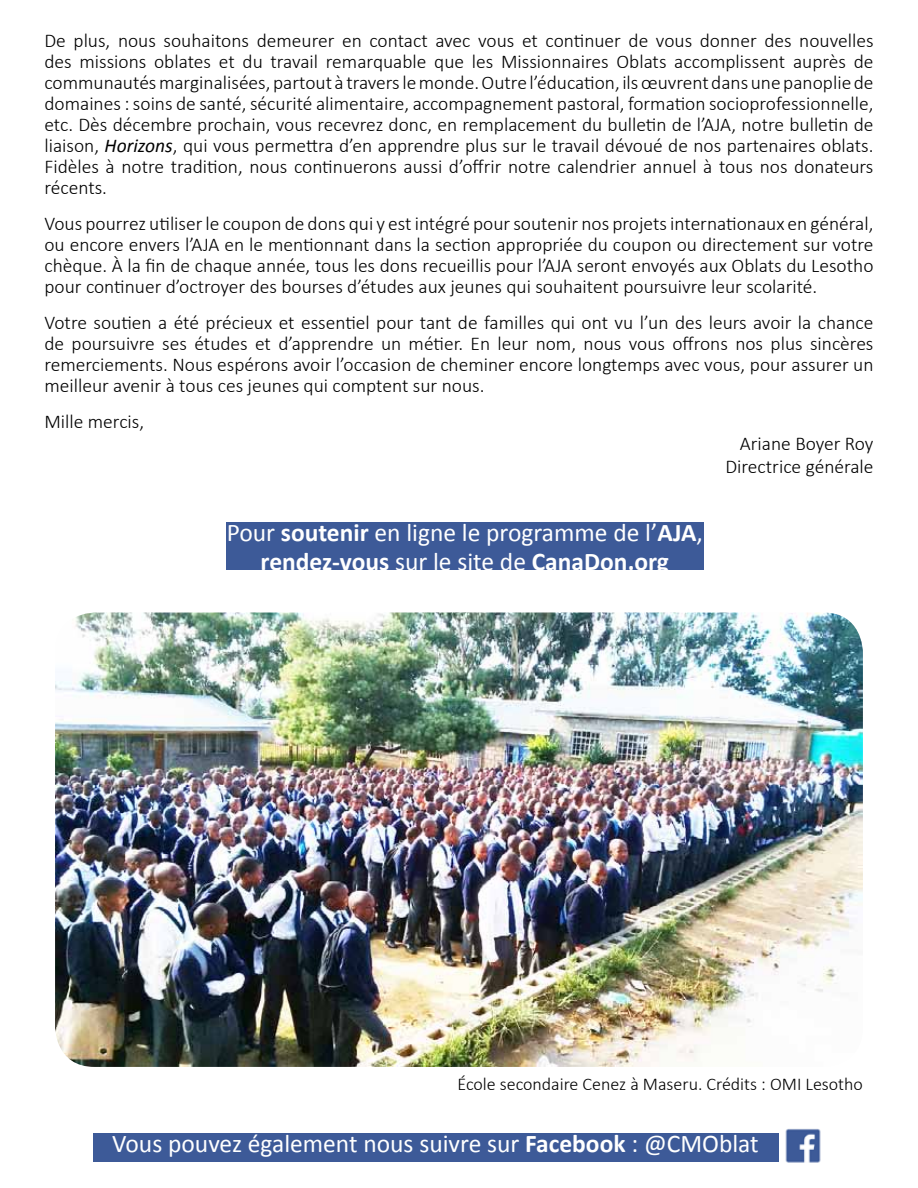
<style>
.page{position:relative;width:918px;height:1188px;background:#fff}
.page>*{position:absolute;margin:0;border:0;box-sizing:border-box;transform-origin:0 0}
.t1{font:25.5px/28.5px "Calibri";color:#fff;text-align:center}
.t2{font:300 19.5px/21px "Calibri";color:#000;text-align:justify}
.t3{font:300 18px "Calibri";color:#000}
.s1{font-weight:400;font-style:italic}
.s2{font-weight:700}
</style>
<div class="page">
<div style="left:226px;top:522px;width:477px;height:48px;background:#3d5a98"></div>
<div style="left:93px;top:1133px;width:685px;height:29px;background:#3d5a98"></div>
<img style="left:785px;top:1128px;width:36px;height:35px">
<img style="left:55px;top:613px;width:808px;height:454px">
<p class="t2" style="left:44px;top:29px;width:831px">De plus, nous souhaitons demeurer en contact avec vous et continuer de vous donner des nouvelles des missions oblates et du travail remarquable que les Missionnaires Oblats accomplissent auprès de communautés marginalisées, partout à travers le monde. Outre l’éducation, ils œuvrent dans une panoplie de domaines : soins de santé, sécurité alimentaire, accompagnement pastoral, formation socioprofessionnelle, etc. Dès décembre prochain, vous recevrez donc, en remplacement du bulletin de l’AJA, notre bulletin de liaison, <span class="s1">Horizons</span>, qui vous permettra d’en apprendre plus sur le travail dévoué de nos partenaires oblats.<br>Fidèles à notre tradition, nous continuerons aussi d’offrir notre calendrier annuel à tous nos donateurs récents.</p>
<p class="t2" style="left:44px;top:212px;width:831px">Vous pourrez utiliser le coupon de dons qui y est intégré pour soutenir nos projets internationaux en général, ou encore envers l’AJA en le mentionnant dans la section appropriée du coupon ou directement sur votre chèque. À la fin de chaque année, tous les dons recueillis pour l’AJA seront envoyés aux Oblats du Lesotho pour continuer d’octroyer des bourses d’études aux jeunes qui souhaitent poursuivre leur scolarité.</p>
<p class="t2" style="left:44px;top:311px;width:831px">Votre soutien a été précieux et essentiel pour tant de familles qui ont vu l’un des leurs avoir la chance de poursuivre ses études et d’apprendre un métier. En leur nom, nous vous offrons nos plus sincères remerciements. Nous espérons avoir l’occasion de cheminer encore longtemps avec vous, pour assurer un meilleur avenir à tous ces jeunes qui comptent sur nous.</p>
<p class="t2" style="left:44px;top:410px;width:101px">Mille mercis,</p>
<p class="t2" style="left:725px;top:432px;width:150px;line-height:22.5px;text-align:right">Ariane Boyer Roy<br>Directrice générale</p>
<h1 class="t1" style="left:227px;top:518px;width:478px">Pour <span class="s2">soutenir</span> en ligne le programme de l’<span class="s2">AJA</span>, <span class="s2">rendez-vous</span> sur le site de <span class="s2">CanaDon.org</span></h1>
<p class="t3" style="left:458px;top:1073px;width:407px">École secondaire Cenez à Maseru. Crédits : OMI Lesotho</p>
<h1 class="t1" style="left:112px;top:1130px;width:648px">Vous pouvez également nous suivre sur <span class="s2">Facebook</span> : @CMOblat</h1>
</div>
